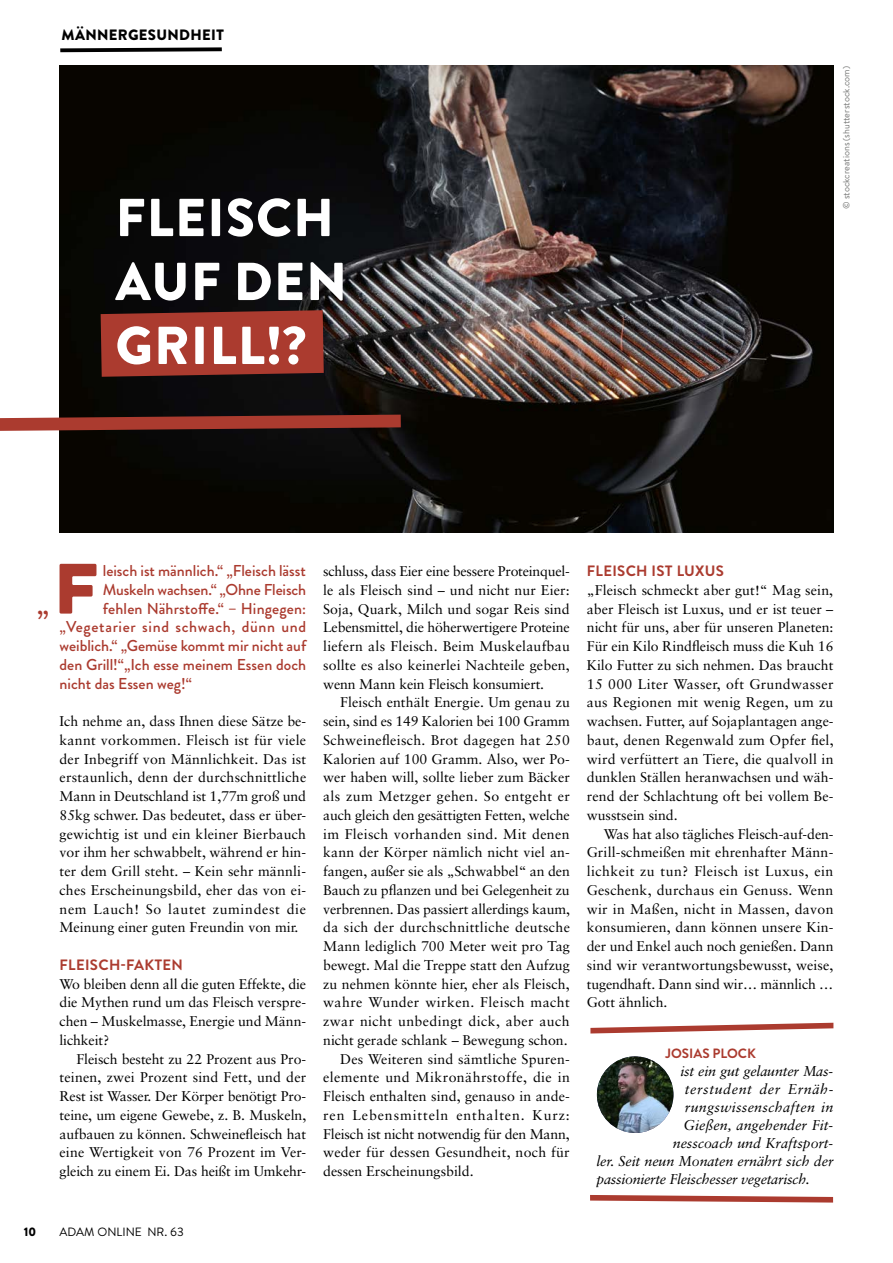
<style>
.page{position:relative;width:893px;height:1263px;background:#fff}
.page>*{position:absolute;margin:0;border:0;box-sizing:border-box;transform-origin:0 0}
.t1{font:63.9px "Eveleth Clean";color:#ab3b2f}
.t2{font:900 53.25px/63.9px "Brandon Grotesque";letter-spacing:.02em;color:#fff}
.t3{font:500 30px "Brandon Grotesque";color:#ab3b2f}
.t4{font:500 15.75px "Brandon Grotesque";color:#ab3b2f}
.t5{font:500 15.75px "Brandon Grotesque";letter-spacing:.04em;color:#ab3b2f}
.t6{font:700 15px "Brandon Text";letter-spacing:.02em;color:#ab3b2f}
.t7{font:900 15px "Brandon Text";letter-spacing:.02em;color:#000}
.t8{font:italic 14.25px "Sabon";letter-spacing:-.005em;color:#000}
.t9{font:italic 14.25px "Sabon";letter-spacing:.02em;color:#000}
.t10{font:italic 14.25px "Sabon";letter-spacing:.04em;color:#000}
.t11{font:14.1px/18.8px "Sabon";letter-spacing:.005em;color:#000;text-align:justify}
.t12{font:14.1px "Sabon";letter-spacing:.03em;color:#000}
.t13{font:14.1px "Sabon";letter-spacing:.025em;color:#000}
.t14{font:14.1px "Sabon";letter-spacing:.065em;color:#000}
.t15{font:700 13.5px "Brandon Grotesque";color:#ab3b2f}
.t16{font:12px "Brandon Text";color:#000}
.t17{font:900 12px "Brandon Text";color:#000}
.t18{font:9px "Brandon Text";color:#757675}
</style>
<div class="page">
<img style="left:60px;top:65px;width:773px;height:468px">
<svg style="left:101px;top:310px;width:223px;height:67px;background:#a0372c"></svg>
<svg style="left:0;top:415px;width:401px;height:16px;background:#91382e"></svg>
<svg style="left:590px;top:1023px;width:243px;height:10px"></svg>
<svg style="left:590px;top:1195px;width:243px;height:7px;background:#bc635a"></svg>
<svg style="left:60px;top:47px;width:162px;height:5px"></svg>
<img style="left:597px;top:1056px;width:76px;height:77px;border-radius:38px">
<p class="t7" style="left:62px;top:24px;width:164px">MÄNNERGESUNDHEIT</p>
<h2 class="t2" style="left:115px;top:186px;width:233px">FLEISCH<br>AUF DEN<br>GRILL!?</h2>
<p class="t18" style="left:840px;top:209px;width:144px;rotate:-90deg">© stockcreations (shutterstock.com)</p>
<h3 class="t3" style="left:37px;top:582px;width:14px">„</h3>
<h1 class="t1" style="left:56px;top:539px;width:44px">F</h1>
<p class="t4" style="left:103px;top:560px;width:205px">leisch ist männlich.“ „Fleisch lässt</p>
<p class="t4" style="left:103px;top:578px;width:205px">Muskeln wachsen.“ „Ohne Fleisch</p>
<p class="t4" style="left:103px;top:597px;width:205px">fehlen Nährstoffe.“ – Hingegen:</p>
<p class="t5" style="left:60px;top:616px;width:248px">„Vegetarier sind schwach, dünn und</p>
<p class="t4" style="left:60px;top:635px;width:248px">weiblich.“ „Gemüse kommt mir nicht auf</p>
<p class="t4" style="left:60px;top:653px;width:248px">den Grill!“„Ich esse meinem Essen doch</p>
<p class="t4" style="left:60px;top:672px;width:134px">nicht das Essen weg!“</p>
<p class="t11" style="left:60px;top:712px;width:248px">Ich nehme an, dass Ihnen diese Sätze be&shy;kannt vorkommen. Fleisch ist für viele der Inbegriff von Männlichkeit. Das ist erstaunlich, denn der durchschnittliche Mann in Deutschland ist 1,77m groß und 85kg schwer. Das bedeutet, dass er über&shy;gewichtig ist und ein kleiner Bierbauch vor ihm her schwabbelt, während er hin&shy;ter dem Grill steht. – Kein sehr männli&shy;ches Erscheinungsbild, eher das von ei&shy;nem Lauch! So lautet zumindest die Meinung einer guten Freundin von mir.</p>
<p class="t6" style="left:60px;top:954px;width:125px">FLEISCH-FAKTEN</p>
<p class="t11" style="left:60px;top:974px;width:248px">Wo bleiben denn all die guten Effekte, die die Mythen rund um das Fleisch verspre&shy;chen – Muskelmasse, Energie und Männ&shy;lichkeit?</p>
<p class="t11" style="left:60px;top:1049px;width:248px;text-indent:17px">Fleisch besteht zu 22 Prozent aus Pro&shy;teinen, zwei Prozent sind Fett, und der Rest ist Wasser. Der Körper benötigt Pro&shy;teine, um eigene Gewebe, z. B. Muskeln, aufbauen zu können. Schweinefleisch hat eine Wertigkeit von 76 Prozent im Ver&shy;gleich zu einem Ei. Das heißt im Umkehr-</p>
<p class="t11" style="left:323px;top:562px;width:248px">schluss, dass Eier eine bessere Proteinquel&shy;le als Fleisch sind – und nicht nur Eier:<br>Soja, Quark, Milch und sogar Reis sind Lebensmittel, die höherwertigere Proteine liefern als Fleisch. Beim Muskelaufbau sollte es also keinerlei Nachteile geben, wenn Mann kein Fleisch konsumiert.</p>
<p class="t11" style="left:340px;top:693px;width:231px">Fleisch enthält Energie. Um genau zu</p>
<p class="t11" style="left:323px;top:712px;width:248px">sein, sind es 149 Kalorien bei 100 Gramm</p>
<p class="t11" style="left:323px;top:730px;width:248px">Schweinefleisch. Brot dagegen hat 250</p>
<p class="t11" style="left:323px;top:749px;width:248px">Kalorien auf 100 Gramm. Also, wer Po-</p>
<p class="t11" style="left:323px;top:768px;width:248px">wer haben will, sollte lieber zum Bäcker</p>
<p class="t12" style="left:323px;top:788px;width:248px">als zum Metzger gehen. So entgeht er</p>
<p class="t11" style="left:323px;top:805px;width:248px">auch gleich den gesättigten Fetten, welche</p>
<p class="t13" style="left:323px;top:825px;width:248px">im Fleisch vorhanden sind. Mit denen</p>
<p class="t11" style="left:323px;top:843px;width:248px">kann der Körper nämlich nicht viel an-</p>
<p class="t11" style="left:323px;top:862px;width:248px">fangen, außer sie als „Schwabbel“ an den</p>
<p class="t11" style="left:323px;top:880px;width:248px">Bauch zu pflanzen und bei Gelegenheit zu</p>
<p class="t11" style="left:323px;top:899px;width:248px">verbrennen. Das passiert allerdings kaum,</p>
<p class="t13" style="left:323px;top:919px;width:248px">da sich der durchschnittliche deutsche</p>
<p class="t11" style="left:323px;top:937px;width:248px">Mann lediglich 700 Meter weit pro Tag</p>
<p class="t11" style="left:323px;top:955px;width:248px">bewegt. Mal die Treppe statt den Aufzug</p>
<p class="t11" style="left:323px;top:974px;width:248px">zu nehmen könnte hier, eher als Fleisch,</p>
<p class="t12" style="left:323px;top:994px;width:248px">wahre Wunder wirken. Fleisch macht</p>
<p class="t12" style="left:323px;top:1013px;width:248px">zwar nicht unbedingt dick, aber auch</p>
<p class="t11" style="left:323px;top:1030px;width:246px">nicht gerade schlank – Bewegung schon.</p>
<p class="t11" style="left:340px;top:1049px;width:231px">Des Weiteren sind sämtliche Spuren-</p>
<p class="t12" style="left:323px;top:1069px;width:248px">elemente und Mikronährstoffe, die in</p>
<p class="t11" style="left:323px;top:1087px;width:248px">Fleisch enthalten sind, genauso in ande-</p>
<p class="t14" style="left:323px;top:1106px;width:248px">ren Lebensmitteln enthalten. Kurz:</p>
<p class="t11" style="left:323px;top:1124px;width:248px">Fleisch ist nicht notwendig für den Mann,</p>
<p class="t11" style="left:323px;top:1143px;width:248px">weder für dessen Gesundheit, noch für</p>
<p class="t11" style="left:323px;top:1162px;width:152px">dessen Erscheinungsbild.</p>
<p class="t17" style="left:24px;top:1223px;width:14px">10</p>
<p class="t16" style="left:60px;top:1223px;width:126px">ADAM ONLINE NR. 63</p>
<p class="t6" style="left:587px;top:560px;width:139px">FLEISCH IST LUXUS</p>
<p class="t11" style="left:587px;top:580px;width:248px">„Fleisch schmeckt aber gut!“ Mag sein, aber Fleisch ist Luxus, und er ist teuer – nicht für uns, aber für unseren Planeten:<br>Für ein Kilo Rindfleisch muss die Kuh 16<br>Kilo Futter zu sich nehmen. Das braucht 15 000 Liter Wasser, oft Grundwasser aus Regionen mit wenig Regen, um zu wachsen. Futter, auf Sojaplantagen ange&shy;baut, denen Regenwald zum Opfer fiel, wird verfüttert an Tiere, die qualvoll in dunklen Ställen heranwachsen und wäh&shy;rend der Schlachtung oft bei vollem Be&shy;wusstsein sind.</p>
<p class="t11" style="left:587px;top:824px;width:248px;text-indent:17px">Was hat also tägliches Fleisch-auf-den-Grill-schmeißen mit ehrenhafter Männ&shy;lichkeit zu tun? Fleisch ist Luxus, ein Geschenk, durchaus ein Genuss. Wenn wir in Maßen, nicht in Massen, davon konsumieren, dann können unsere Kin&shy;der und Enkel auch noch genießen. Dann sind wir verantwortungsbewusst, weise, tugendhaft. Dann sind wir… männlich … Gott ähnlich.</p>
<p class="t15" style="left:665px;top:1043px;width:92px">JOSIAS PLOCK</p>
<p class="t8" style="left:680px;top:1062px;width:154px">ist ein gut gelaunter Mas-</p>
<p class="t10" style="left:685px;top:1080px;width:150px">terstudent der Ernäh-</p>
<p class="t9" style="left:685px;top:1098px;width:150px">rungswissenschaften in</p>
<p class="t8" style="left:683px;top:1116px;width:151px">Gießen, angehender Fit-</p>
<p class="t8" style="left:673px;top:1134px;width:162px">nesscoach und Kraftsport-</p>
<p class="t8" style="left:596px;top:1152px;width:239px">ler. Seit neun Monaten ernährt sich der</p>
<p class="t8" style="left:596px;top:1170px;width:215px">passionierte Fleischesser vegetarisch.</p>
</div>
